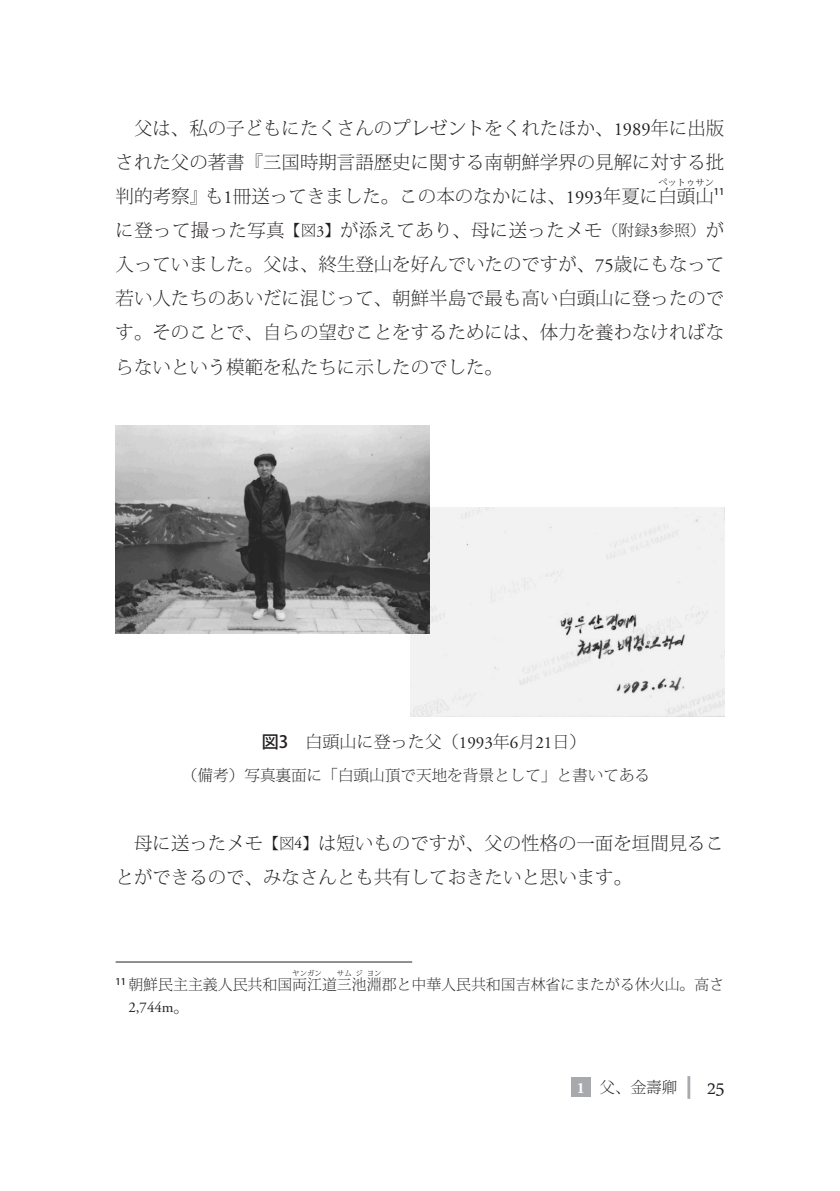
<style>
.page{position:relative;width:840px;height:1191px;background:#fff}
.page>*{position:absolute;margin:0;border:0;box-sizing:border-box;transform-origin:0 0}
.本文{font:200 18.4px/34px "Koz Min Pr 6 N";color:#231f20;text-align:justify}
.キャプション{font:200 17px "Koz Min Pr 6 N";color:#231f20}
.表{font:200 15.6px "Koz Min Pr 6 N";color:#231f20}
.脚注{font:200 14.8px "Koz Min Pr 6 N";color:#231f20}
.脚注-2{font:14.8px "Adobe Garamond Pro";color:#231f20}
.本文-2{font:200 9.2px "Koz Min Pr 6 N";color:#231f20}
.本文-3{font:500 9.2px "Koz Go Pr 6 N";color:#231f20}
.脚注-3{font:200 7.4px "Koz Min Pr 6 N";color:#231f20}
.s1{font-family:"Adobe Garamond Pro";font-weight:400}
.s2{font-size:15.6px}
.s3{font-family:"Adobe Garamond Pro";font-weight:400;font-size:15.6px}
.s4{font-family:"Koz Go Pr 6 N";font-weight:500}
.s5{font-family:"Koz Min Pr 6 N";font-weight:200}
.s6{font-family:"Adobe Garamond Pro";font-weight:700;color:#fff}
.s7{font-family:"Daun Penh";font-weight:400;font-size:26px}
</style>
<div class="page">
<div style="left:570px;top:1077px;width:20px;height:20px;background:#a8a9ad"></div>
<hr style="left:687px;top:1076px;width:3px;height:22px;background:#a8a9ad">
<hr style="left:116px;top:961px;width:296px;height:1px;background:#231f20">
<img style="left:410px;top:507px;width:314px;height:209px">
<img style="left:116px;top:425px;width:313px;height:209px">
<p class="本文" style="left:116px;top:112px;width:610px">　父は、私の子どもにたくさんのプレゼントをくれたほか、<span class="s1">1989</span>年に出版された父の著書『三国時期言語歴史に関する南朝鮮学界の見解に対する批判的考察』も<span class="s1">1</span>冊送ってきました。この本のなかには、<span class="s1">1993</span>年夏に白頭山</p>
<p class="本文-2" style="left:658px;top:177px;width:57px">ペットゥサン</p>
<p class="本文-3" style="left:713px;top:187px;width:12px">11</p>
<p class="本文" style="left:116px;top:214px;width:610px">に登って撮った写真<span class="s2">【図</span><span class="s3">3</span><span class="s2">】</span>が添えてあり、母に送ったメモ<span class="s2">（附録</span><span class="s3">3</span><span class="s2">参照）</span>が入っていました。父は、終生登山を好んでいたのですが、<span class="s1">75</span>歳にもなって若い人たちのあいだに混じって、朝鮮半島で最も高い白頭山に登ったのです。そのことで、自らの望むことをするためには、体力を養わなければならないという模範を私たちに示したのでした。</p>
<p class="キャプション" style="left:262px;top:732px;width:326px"><span class="s4">図3</span>　白頭山に登った父（<span class="s1">1993</span>年<span class="s1">6</span>月<span class="s1">21</span>日）</p>
<p class="表" style="left:182px;top:766px;width:469px">（備考）写真裏面に「白頭山頂で天地を背景として」と書いてある</p>
<p class="本文" style="left:116px;top:826px;width:609px">　母に送ったメモ<span class="s2">【図</span><span class="s3">4</span><span class="s2">】</span>は短いものですが、父の性格の一面を垣間見ることができるので、みなさんとも共有しておきたいと思います。</p>
<p class="脚注-3" style="left:292px;top:969px;width:31px">ヤンガン</p>
<p class="脚注-3" style="left:337px;top:969px;width:16px">サム</p>
<p class="脚注-3" style="left:355px;top:969px;width:9px">ジ</p>
<p class="脚注-3" style="left:366px;top:969px;width:16px">ヨン</p>
<p class="脚注" style="left:116px;top:976px;width:610px"><sup>11</sup> 朝鮮民主主義人民共和国両江道三池淵郡と中華人民共和国吉林省にまたがる休火山。高さ</p>
<p class="脚注-2" style="left:128px;top:998px;width:62px">2,744m<span class="s5">。</span></p>
<p class="表" style="left:576px;top:1079px;width:149px"><span class="s6">1</span> 父、金壽卿 <span class="s7">25</span></p>
</div>
